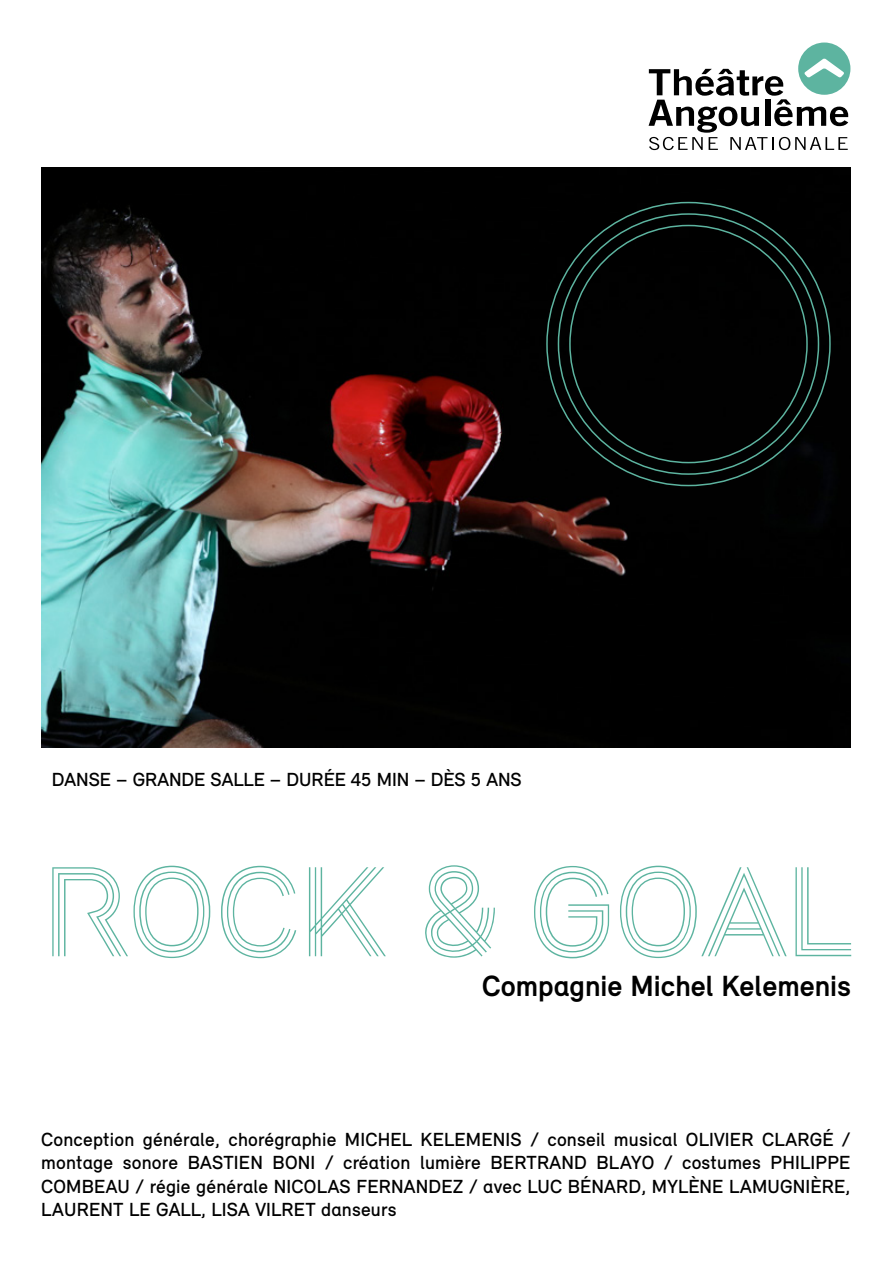
<style>
.page{position:relative;width:893px;height:1263px;background:#fff}
.page>*{position:absolute;margin:0;border:0;box-sizing:border-box;transform-origin:0 0}
.t1{font:200 132px "Relevant";color:#5db4a0}
.t2{font:700 30px "Relevant";color:#000}
.t3{font:500 19.5px/23.4px "Relevant";letter-spacing:.01em;color:#000;text-align:justify}
</style>
<div class="page">
<img style="left:42px;top:168px;width:808px;height:579px">
<svg style="left:649px;top:43px;width:201px;height:107px"></svg>
<p class="t3" style="left:52px;top:767px;width:472px">DANSE – GRANDE SALLE – DURÉE 45 MIN – DÈS 5 ANS</p>
<h1 class="t1" style="left:43px;top:833px;width:810px">ROCK &amp; GOAL</h1>
<h2 class="t2" style="left:482px;top:968px;width:371px">Compagnie Michel Kelemenis</h2>
<p class="t3" style="left:41px;top:1127px;width:811px">Conception générale, chorégraphie MICHEL KELEMENIS / conseil musical OLIVIER CLARGÉ / montage sonore BASTIEN BONI / création lumière BERTRAND BLAYO / costumes PHILIPPE COMBEAU / régie générale NICOLAS FERNANDEZ / avec LUC BÉNARD, MYLÈNE LAMUGNIÈRE, LAURENT LE GALL, LISA VILRET danseurs</p>
</div>
